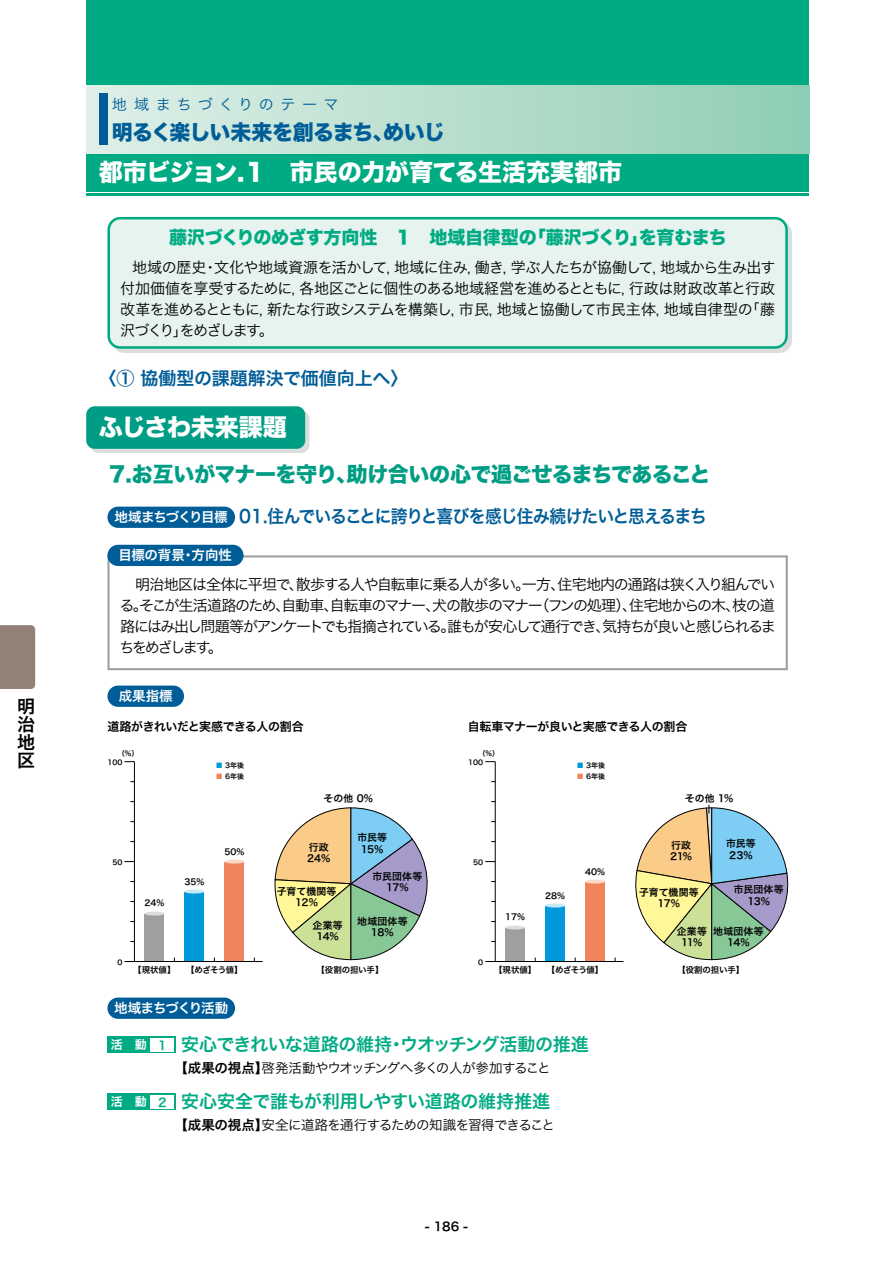
<style>
.page{position:relative;width:893px;height:1263px;background:#fff}
.page>*{position:absolute;margin:0;border:0;box-sizing:border-box;transform-origin:0 0}
.t1{font:24px "Hira Kaku Std W8";letter-spacing:-.005em;color:#fff}
.t2{font:21px "Hira Kaku Std W8";letter-spacing:-.03em;color:#009d85}
.t3{font:21px "Hira Kaku Std W8";letter-spacing:-.04em;color:#005d97}
.t4{font:18px "Hira Kaku Pro W6";letter-spacing:-.02em;color:#00ab84}
.t5{font:18px "Hira Kaku Pro W6";letter-spacing:-.06em;color:#005d97;scale:.93 1}
.t6{font:18px "Hira Kaku Std W8";letter-spacing:-.02em;color:#00ab84}
.t7{font:18px "Hira Kaku Pro W6";color:#005d97}
.t8{font:18px/18px "Hira Kaku Pro W6";color:#000;text-align:justify}
.t9{font:15px/21px "Hira Kaku Pro W3";letter-spacing:-.1em;color:#000;text-align:justify}
.t10{font:15px "Hira Kaku Pro W3";letter-spacing:.41em;color:#005d97}
.t11{font:13.5px "Hira Kaku Pro W3";letter-spacing:-.05em;color:#000}
.t12{font:13.5px "Hira Kaku Pro W6";letter-spacing:-.02em;color:#fff}
.t13{font:13.5px "Hira Kaku Pro W6";letter-spacing:-.075em;color:#fff}
.t14{font:12px "Hira Kaku Pro W6";letter-spacing:-.035em;color:#000}
.t15{font:12px "Hira Kaku Pro W6";color:#fff}
.t16{font:9.9px/11.2px "Hira Kaku Pro W6";letter-spacing:.015em;color:#000;text-align:center}
.t17{font:8.4px "Hira Kaku Pro W6";letter-spacing:-.02em;color:#000}
.t18{font:7.05px "Hira Kaku Pro W6";color:#000}
.s1{font-size:13.5px;color:#fff}
.s2{color:#0099d9}
.s3{color:#ef845c}
.s4{font-family:"Hira Kaku Pro W6"}
.s5{color:#00ab84}
</style>
<div class="page">
<div style="left:112px;top:221px;width:680px;height:132px;background:#dcdddd;border-radius:13px"></div>
<div style="left:107px;top:217px;width:681px;height:132px;background:#e6f3ee"></div>
<div style="left:107px;top:507px;width:128px;height:21px;background:#005d97;border-radius:11px"></div>
<svg style="left:107px;top:555px;width:681px;height:115px"></svg>
<div style="left:107px;top:545px;width:137px;height:21px;background:#005d97;border-radius:11px"></div>
<div style="left:90px;top:411px;width:219px;height:42px;background:#dcdddd;border-radius:8px"></div>
<div style="left:86px;top:406px;width:219px;height:43px;background:#009d85;border-radius:8px"></div>
<div style="left:86px;top:0;width:723px;height:191px;background:#00ab84"></div>
<div style="left:86px;top:85px;width:723px;height:68px;background:linear-gradient(to right,#dfefe7,#90cdb4)"></div>
<hr style="left:86px;top:194px;width:723px;height:2px;background:#00ab84">
<div style="left:99px;top:94px;width:8px;height:51px;background:#005d97"></div>
<svg style="left:485px;top:761px;width:139px;height:201px"></svg>
<svg style="left:124px;top:761px;width:139px;height:201px"></svg>
<div style="left:107px;top:686px;width:77px;height:21px;background:#005d97;border-radius:11px"></div>
<svg style="left:274px;top:807px;width:154px;height:153px"></svg>
<svg style="left:635px;top:805px;width:154px;height:155px"></svg>
<div style="left:107px;top:997px;width:128px;height:22px;background:#005d97;border-radius:11px"></div>
<div style="left:107px;top:1036px;width:68px;height:17px;background:#00ab84"></div>
<div style="left:151px;top:1038px;width:23px;height:14px;background:#fff"></div>
<div style="left:107px;top:1093px;width:68px;height:17px;background:#00ab84"></div>
<div style="left:151px;top:1095px;width:23px;height:14px;background:#fff"></div>
<div style="left:0;top:625px;width:35px;height:64px;background:#928177"></div>
<p class="t8" style="left:17px;top:697px;width:19px">明治地区</p>
<p class="t10" style="left:112px;top:91px;width:228px">地域まちづくりのテーマ</p>
<p class="t3" style="left:112px;top:120px;width:335px">明るく楽しい未来を創るまち、めいじ</p>
<p class="t1" style="left:99px;top:159px;width:525px">都市ビジョン.１　市民の力が育てる生活充実都市</p>
<p class="t6" style="left:169px;top:228px;width:559px">藤沢づくりのめざす方向性　１　地域自律型の「藤沢づくり」を育むまち</p>
<p class="t9" style="left:120px;top:256px;width:657px;text-indent:12px">地域の歴史・文化や地域資源を活かして，地域に住み，働き，学ぶ人たちが協働して，地域から生み出す付加価値を享受するために，各地区ごとに個性のある地域経営を進めるとともに，行政は財政改革と行政改革を進めるとともに，新たな行政システムを構築し，市民，地域と協働して市民主体，地域自律型の「藤沢づくり」をめざします。</p>
<p class="t7" style="left:98px;top:362px;width:311px">〈① 協働型の課題解決で価値向上へ〉</p>
<p class="t1" style="left:99px;top:414px;width:190px">ふじさわ未来課題</p>
<p class="t2" style="left:109px;top:463px;width:603px">7.お互いがマナーを守り、助け合いの心で過ごせるまちであること</p>
<p class="t5" style="left:115px;top:500px;width:638px"><span class="s1">地域まちづくり目標</span> 01.住んでいることに誇りと喜びを感じ住み続けたいと思えるまち</p>
<p class="t12" style="left:118px;top:543px;width:115px">目標の背景・方向性</p>
<p class="t9" style="left:119px;top:573px;width:658px;text-indent:16px">明治地区は全体に平坦で、散歩する人や自転車に乗る人が多い。一方、住宅地内の通路は狭く入り組んでいる。そこが生活道路のため、自動車、自転車のマナー、犬の散歩のマナー（フンの処理）、住宅地からの木、枝の道路にはみ出し問題等がアンケートでも指摘されている。誰もが安心して通行でき、気持ちが良いと感じられるまちをめざします。</p>
<p class="t12" style="left:119px;top:684px;width:55px">成果指標</p>
<p class="t14" style="left:107px;top:716px;width:198px">道路がきれいだと実感できる人の割合</p>
<p class="t18" style="left:118px;top:747px;width:22px">（%）</p>
<p class="t18" style="left:107px;top:756px;width:17px">100</p>
<p class="t18" style="left:216px;top:759px;width:30px"><span class="s2">■</span> 3年後</p>
<p class="t18" style="left:216px;top:769px;width:30px"><span class="s3">■</span> 6年後</p>
<p class="t18" style="left:112px;top:855px;width:12px">50</p>
<p class="t17" style="left:144px;top:895px;width:21px">24%</p>
<p class="t17" style="left:184px;top:874px;width:21px">35%</p>
<p class="t17" style="left:224px;top:844px;width:21px">50%</p>
<p class="t18" style="left:117px;top:956px;width:7px">0</p>
<p class="t17" style="left:133px;top:962px;width:44px">【現状値】</p>
<p class="t17" style="left:186px;top:962px;width:58px">【めざそう値】</p>
<p class="t16" style="left:324px;top:792px;width:51px">その他 0%</p>
<p class="t16" style="left:307px;top:841px;width:25px;text-align:left">行政<br>24%</p>
<p class="t16" style="left:277px;top:885px;width:61px">子育て機関等<br>12%</p>
<p class="t16" style="left:313px;top:919px;width:32px">企業等<br>14%</p>
<p class="t16" style="left:357px;top:832px;width:31px">市民等<br>15%</p>
<p class="t16" style="left:373px;top:870px;width:51px">市民団体等<br>17%</p>
<p class="t16" style="left:357px;top:915px;width:52px">地域団体等<br>18%</p>
<p class="t17" style="left:317px;top:962px;width:68px">【役割の担い手】</p>
<p class="t14" style="left:468px;top:716px;width:221px">自転車マナーが良いと実感できる人の割合</p>
<p class="t18" style="left:479px;top:747px;width:22px">（%）</p>
<p class="t18" style="left:468px;top:756px;width:17px">100</p>
<p class="t18" style="left:577px;top:759px;width:30px"><span class="s2">■</span> 3年後</p>
<p class="t18" style="left:577px;top:769px;width:30px"><span class="s3">■</span> 6年後</p>
<p class="t18" style="left:473px;top:855px;width:12px">50</p>
<p class="t18" style="left:478px;top:956px;width:7px">0</p>
<p class="t17" style="left:505px;top:909px;width:21px">17%</p>
<p class="t17" style="left:545px;top:888px;width:21px">28%</p>
<p class="t17" style="left:585px;top:864px;width:21px">40%</p>
<p class="t17" style="left:494px;top:962px;width:44px">【現状値】</p>
<p class="t17" style="left:547px;top:962px;width:58px">【めざそう値】</p>
<p class="t16" style="left:685px;top:792px;width:50px">その他 1%</p>
<p class="t16" style="left:726px;top:837px;width:31px">市民等<br>23%</p>
<p class="t16" style="left:734px;top:884px;width:51px">市民団体等<br>13%</p>
<p class="t16" style="left:713px;top:925px;width:52px">地域団体等<br>14%</p>
<p class="t16" style="left:670px;top:839px;width:24px;text-align:left">行政<br>21%</p>
<p class="t16" style="left:639px;top:886px;width:61px">子育て機関等<br>17%</p>
<p class="t16" style="left:677px;top:925px;width:32px">企業等<br>11%</p>
<p class="t17" style="left:677px;top:962px;width:68px">【役割の担い手】</p>
<p class="t13" style="left:114px;top:996px;width:116px">地域まちづくり活動</p>
<p class="t4" style="left:181px;top:1028px;width:409px">安心できれいな道路の維持・ウオッチング活動の推進</p>
<p class="t11" style="left:174px;top:1056px;width:378px"><span class="s4">【成果の視点】</span>啓発活動やウオッチングへ多くの人が参加すること</p>
<p class="t15" style="left:111px;top:1034px;width:57px">活　動 <span class="s5">1</span></p>
<p class="t15" style="left:111px;top:1091px;width:57px">活　動 <span class="s5">2</span></p>
<p class="t4" style="left:181px;top:1085px;width:371px">安心安全で誰もが利用しやすい道路の維持推進</p>
<p class="t11" style="left:174px;top:1113px;width:382px"><span class="s4">【成果の視点】</span>安全に道路を通行するための知識を習得できること</p>
<p class="t14" style="left:425px;top:1216px;width:45px">- 186 -</p>
<p class="t14" style="left:430px;top:1217px;width:36px">- 71 -</p>
</div>
